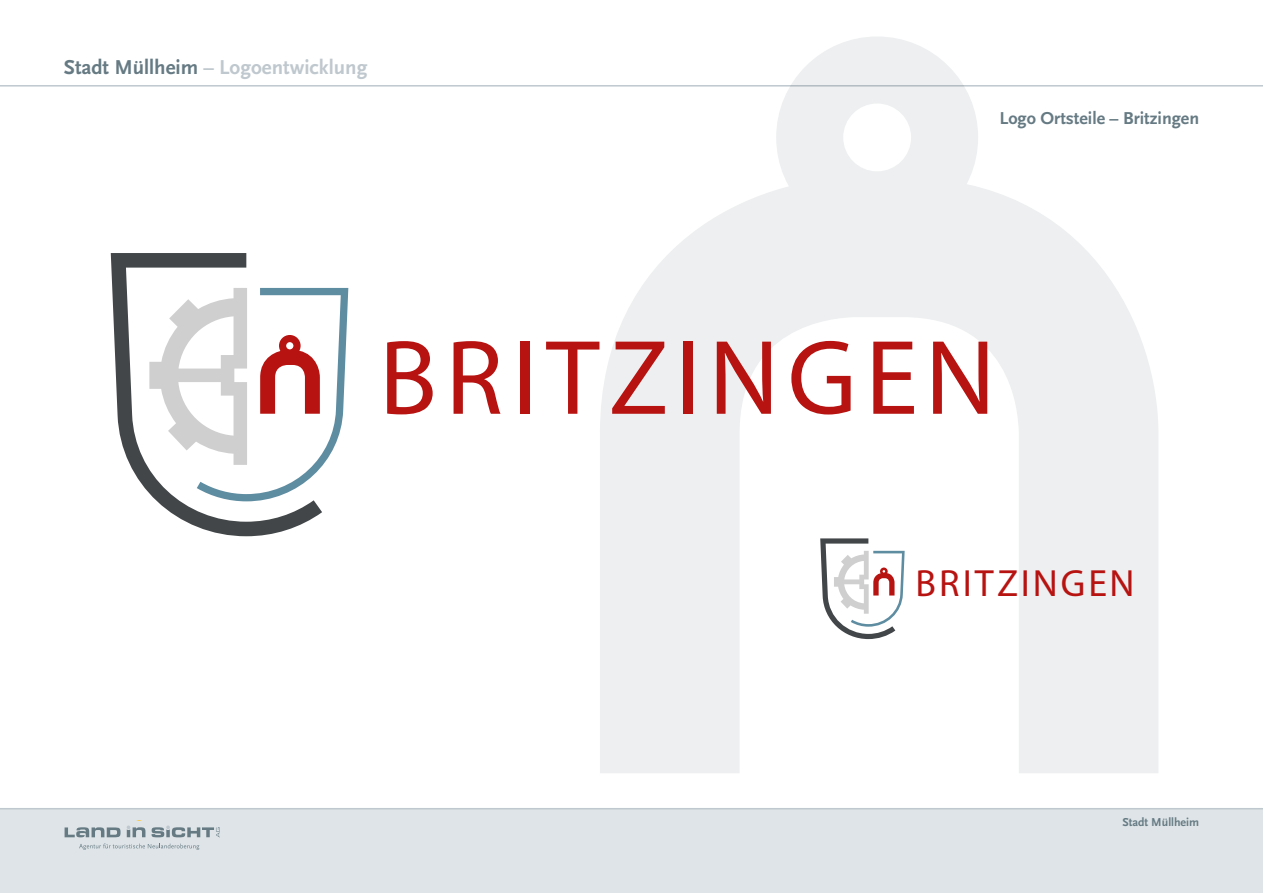
<style>
.page{position:relative;width:1263px;height:893px;background:#fff}
.page>*{position:absolute;margin:0;border:0;box-sizing:border-box;transform-origin:0 0}
.t1{font:106.95px "Myriad Pro";letter-spacing:.08em;color:#b61311}
.t2{font:37.95px "Myriad Pro";letter-spacing:.08em;color:#b61311}
.t3{font:700 21px "Scala Sans LF";color:#bfc8ce}
.t4{font:700 18px "Scala Sans LF";color:#657a83}
.t5{font:700 12px "Scala Sans LF";color:#657a83}
.s1{color:#657a83}
</style>
<div class="page">
<div style="left:0;top:808px;width:1263px;height:85px;background:#dee4e7"></div>
<hr style="left:0;top:85px;width:1263px;height:2px;background:#bfc8ce">
<hr style="left:0;top:808px;width:1263px;height:1px;background:#bfc8ce">
<svg style="left:65px;top:827px;width:56px;height:10px"></svg>
<svg style="left:152px;top:825px;width:68px;height:12px"></svg>
<svg style="left:79px;top:843px;width:120px;height:7px"></svg>
<svg style="left:127px;top:825px;width:18px;height:12px"></svg>
<svg style="left:600px;top:187px;width:558px;height:586px;fill:#edeff0"></svg>
<svg style="left:776px;top:37px;width:202px;height:201px"></svg>
<svg style="left:111px;top:253px;width:211px;height:283px"></svg>
<svg style="left:149px;top:288px;width:199px;height:213px"></svg>
<svg style="left:820px;top:538px;width:85px;height:101px"></svg>
<p class="t3" style="left:64px;top:55px;width:305px"><span class="s1">Stadt Müllheim</span> – Logoentwicklung</p>
<p class="t4" style="left:999px;top:108px;width:201px">Logo Ortsteile – Britzingen</p>
<h1 class="t1" style="left:379px;top:312px;width:618px">BRITZINGEN</h1>
<h2 class="t2" style="left:915px;top:559px;width:221px">BRITZINGEN</h2>
<p class="t5" style="left:1122px;top:815px;width:78px">Stadt Müllheim</p>
</div>
